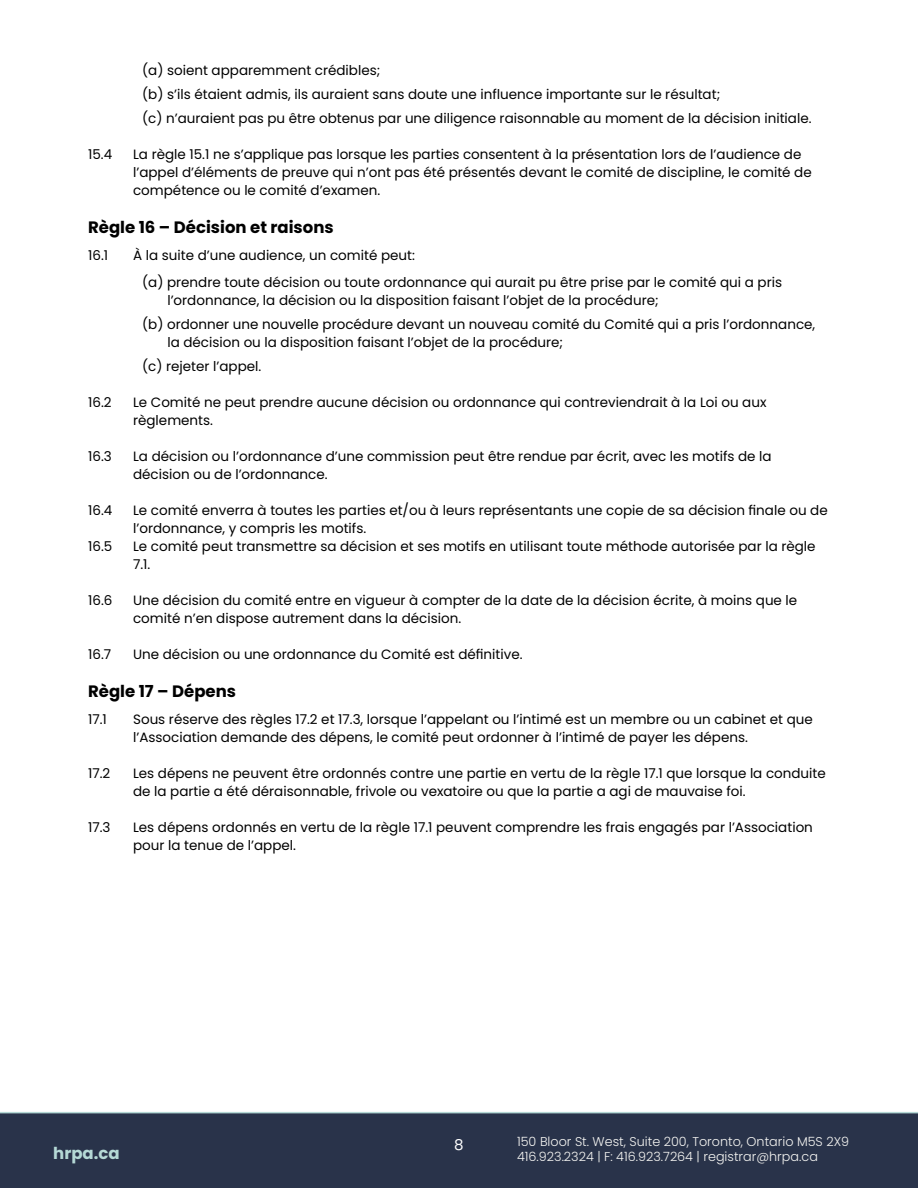
<style>
.page{position:relative;width:918px;height:1188px;background:#fff}
.page>*{position:absolute;margin:0;border:0;box-sizing:border-box;transform-origin:0 0}
.t1{font:700 16.5px "Poppins";color:#000}
.t2{font:700 16.5px "Poppins";color:#b5d9d6}
.t3{font:15px "Poppins";color:#fff}
.t4{font:13.5px/18px "Poppins";color:#000}
.t5{font:300 12.75px "Poppins";color:#f5f5f2}
</style>
<div class="page">
<div style="left:0;top:1113px;width:918px;height:75px;background:#29334a"></div>
<hr style="left:0;top:1112px;width:918px;height:1px;background:#b5d9d6">
<p class="t4" style="left:142px;top:62px;width:240px">(a) soient apparemment crédibles;</p>
<p class="t4" style="left:142px;top:86px;width:580px">(b) s’ils étaient admis, ils auraient sans doute une influence importante sur le résultat;</p>
<p class="t4" style="left:142px;top:110px;width:671px">(c) n’auraient pas pu être obtenus par une diligence raisonnable au moment de la décision initiale.</p>
<p class="t4" style="left:88px;top:146px;width:26px">15.4</p>
<p class="t4" style="left:133px;top:146px;width:680px">La règle 15.1 ne s’applique pas lorsque les parties consentent à la présentation lors de l’audience de l’appel d’éléments de preuve qui n’ont pas été présentés devant le comité de discipline, le comité de compétence ou le comité d’examen.</p>
<h2 class="t1" style="left:88px;top:218px;width:247px">Règle 16 – Décision et raisons</h2>
<p class="t4" style="left:88px;top:247px;width:22px">16.1</p>
<p class="t4" style="left:133px;top:247px;width:283px">À la suite d’une audience, un comité peut:</p>
<p class="t4" style="left:167px;top:274px;width:616px;text-indent:-25px">(a) prendre toute décision ou toute ordonnance qui aurait pu être prise par le comité qui a pris l’ordonnance, la décision ou la disposition faisant l’objet de la procédure;</p>
<p class="t4" style="left:167px;top:316px;width:649px;text-indent:-25px">(b) ordonner une nouvelle procédure devant un nouveau comité du Comité qui a pris l’ordonnance, la décision ou la disposition faisant l’objet de la procédure;</p>
<p class="t4" style="left:142px;top:358px;width:121px">(c) rejeter l’appel.</p>
<p class="t4" style="left:88px;top:394px;width:25px">16.2</p>
<p class="t4" style="left:133px;top:394px;width:635px">Le Comité ne peut prendre aucune décision ou ordonnance qui contreviendrait à la Loi ou aux règlements.</p>
<p class="t4" style="left:88px;top:448px;width:25px">16.3</p>
<p class="t4" style="left:133px;top:448px;width:640px">La décision ou l’ordonnance d’une commission peut être rendue par écrit, avec les motifs de la décision ou de l’ordonnance.</p>
<p class="t4" style="left:88px;top:502px;width:26px">16.4</p>
<p class="t4" style="left:133px;top:502px;width:696px">Le comité enverra à toutes les parties et/ou à leurs représentants une copie de sa décision finale ou de l’ordonnance, y compris les motifs.</p>
<p class="t4" style="left:88px;top:538px;width:26px">16.5</p>
<p class="t4" style="left:133px;top:538px;width:684px">Le comité peut transmettre sa décision et ses motifs en utilisant toute méthode autorisée par la règle<br>7.1.</p>
<p class="t4" style="left:88px;top:592px;width:26px">16.6</p>
<p class="t4" style="left:133px;top:592px;width:666px">Une décision du comité entre en vigueur à compter de la date de la décision écrite, à moins que le comité n’en dispose autrement dans la décision.</p>
<p class="t4" style="left:88px;top:646px;width:25px">16.7</p>
<p class="t4" style="left:133px;top:646px;width:391px">Une décision ou une ordonnance du Comité est définitive.</p>
<h2 class="t1" style="left:88px;top:682px;width:150px">Règle 17 – Dépens</h2>
<p class="t4" style="left:88px;top:710px;width:20px">17.1</p>
<p class="t4" style="left:133px;top:710px;width:681px">Sous réserve des règles 17.2 et 17.3, lorsque l’appelant ou l’intimé est un membre ou un cabinet et que l’Association demande des dépens, le comité peut ordonner à l’intimé de payer les dépens.</p>
<p class="t4" style="left:88px;top:764px;width:24px">17.2</p>
<p class="t4" style="left:133px;top:764px;width:694px">Les dépens ne peuvent être ordonnés contre une partie en vertu de la règle 17.1 que lorsque la conduite de la partie a été déraisonnable, frivole ou vexatoire ou que la partie a agi de mauvaise foi.</p>
<p class="t4" style="left:88px;top:818px;width:24px">17.3</p>
<p class="t4" style="left:133px;top:818px;width:681px">Les dépens ordonnés en vertu de la règle 17.1 peuvent comprendre les frais engagés par l’Association pour la tenue de l’appel.</p>
<p class="t5" style="left:517px;top:1134px;width:334px">150 Bloor St. West, Suite 200, Toronto, Ontario M5S 2X9</p>
<p class="t3" style="left:454px;top:1136px;width:11px">8</p>
<p class="t2" style="left:53px;top:1144px;width:68px">hrpa.ca</p>
<p class="t5" style="left:517px;top:1149px;width:302px">416.923.2324 | F: 416.923.7264 | registrar@hrpa.ca</p>
</div>
